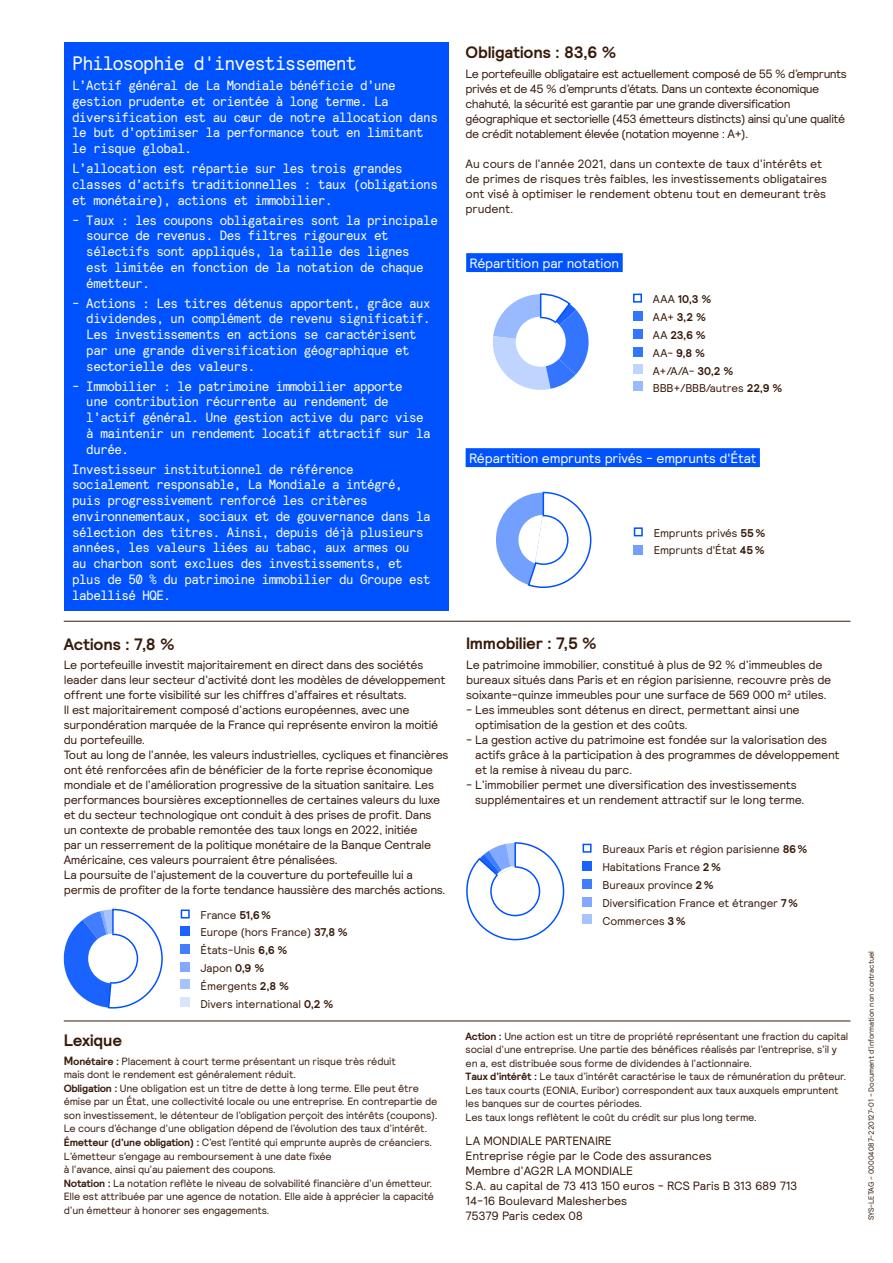
<style>
.page{position:relative;width:893px;height:1263px;background:#fff}
.page>*{position:absolute;margin:0;border:0;box-sizing:border-box;transform-origin:0 0}
.t1{font:19.5px "Relative Mono 11 Pitch";letter-spacing:-.03em;color:#fff}
.t2{font:700 16.5px "Relative";letter-spacing:-.01em;color:#381a0a}
.t3{font:13.5px/15.8px "Relative Mono 11 Pitch";letter-spacing:-.03em;color:#fff}
.t4{font:13.5px "Relative";letter-spacing:-.01em;color:#fff}
.t5{font:12px/15px "Relative";letter-spacing:-.02em;color:#381a0a}
.t6{font:12px/15px "Relative";letter-spacing:-.04em;color:#381a0a}
.t7{font:11.25px/18px "Relative";letter-spacing:-.01em;color:#381a0a}
.t8{font:700 11.25px/18px "Relative";color:#381a0a}
.t9{font:10.5px/13.5px "Relative";letter-spacing:-.02em;color:#381a0a}
.t10{font:7.5px "Relative";letter-spacing:-.01em;color:#381a0a}
.s1{font-weight:700}
.s2{font-weight:700;font-size:12px}
.s3{font-weight:400}
</style>
<div class="page">
<hr style="left:64px;top:621px;width:786px;height:1px;background:#381a0a">
<hr style="left:64px;top:1020px;width:786px;height:1px;background:#381a0a">
<div style="left:466px;top:448px;width:294px;height:19px;background:#0052ff"></div>
<div style="left:634px;top:527px;width:9px;height:9px;border:2px solid #0052ff"></div>
<div style="left:634px;top:545px;width:9px;height:9px;background:#73a0ff"></div>
<div style="left:583px;top:898px;width:9px;height:9px;background:#80a9ff"></div>
<div style="left:583px;top:914px;width:9px;height:9px;background:#a6c3ff"></div>
<div style="left:583px;top:844px;width:9px;height:9px;border:2px solid #0052ff"></div>
<div style="left:583px;top:862px;width:9px;height:9px;background:#1a63ff"></div>
<div style="left:583px;top:880px;width:9px;height:9px;background:#407dff"></div>
<div style="left:466px;top:253px;width:157px;height:19px;background:#0052ff"></div>
<div style="left:633px;top:294px;width:9px;height:9px;border:2px solid #0052ff"></div>
<div style="left:633px;top:329px;width:9px;height:9px;background:#3375ff"></div>
<div style="left:633px;top:348px;width:9px;height:9px;background:#3375ff"></div>
<div style="left:633px;top:382px;width:9px;height:9px;background:#99baff"></div>
<div style="left:633px;top:365px;width:9px;height:9px;background:#bfd4ff"></div>
<div style="left:633px;top:312px;width:9px;height:9px;background:#3375ff"></div>
<div style="left:64px;top:42px;width:385px;height:569px;background:#0052ff"></div>
<div style="left:181px;top:909px;width:9px;height:9px;border:2px solid #0052ff"></div>
<div style="left:181px;top:927px;width:9px;height:9px;background:#1a63ff"></div>
<div style="left:181px;top:945px;width:9px;height:9px;background:#407dff"></div>
<div style="left:181px;top:963px;width:9px;height:9px;background:#80a9ff"></div>
<div style="left:181px;top:980px;width:9px;height:9px;background:#a6c3ff"></div>
<div style="left:181px;top:998px;width:9px;height:9px;background:#d9e5ff"></div>
<svg style="left:466px;top:842px;width:99px;height:99px"></svg>
<svg style="left:493px;top:293px;width:96px;height:97px"></svg>
<svg style="left:496px;top:491px;width:96px;height:97px"></svg>
<svg style="left:63px;top:908px;width:100px;height:101px"></svg>
<h1 class="t1" style="left:72px;top:51px;width:286px">Philosophie d'investissement</h1>
<p class="t3" style="left:72px;top:77px;width:367px">L’Actif général de La Mondiale bénéficie d’une gestion prudente et orientée à long terme. La diversification est au cœur de notre allocation dans le but d’optimiser la performance tout en limitant le risque global.</p>
<p class="t3" style="left:72px;top:160px;width:367px">L’allocation est répartie sur les trois grandes classes d’actifs traditionnelles : taux (obligations et monétaire), actions et immobilier.</p>
<p class="t3" style="left:86px;top:212px;width:353px;text-indent:-14px">- Taux : les coupons obligataires sont la principale source de revenus. Des filtres rigoureux et sélectifs sont appliqués, la taille des lignes<br>est limitée en fonction de la notation de chaque émetteur.</p>
<p class="t3" style="left:86px;top:295px;width:346px;text-indent:-14px">- Actions : Les titres détenus apportent, grâce aux dividendes, un complément de revenu significatif.<br>Les investissements en actions se caractérisent par une grande diversification géographique et sectorielle des valeurs.</p>
<p class="t3" style="left:86px;top:378px;width:346px;text-indent:-14px">- Immobilier : le patrimoine immobilier apporte<br>une contribution récurrente au rendement de l’actif général. Une gestion active du parc vise à maintenir un rendement locatif attractif sur la durée.</p>
<p class="t3" style="left:72px;top:461px;width:360px">Investisseur institutionnel de référence socialement responsable, La Mondiale a intégré, puis progressivement renforcé les critères environnementaux, sociaux et de gouvernance dans la sélection des titres. Ainsi, depuis déjà plusieurs années, les valeurs liées au tabac, aux armes ou<br>au charbon sont exclues des investissements, et plus de 50 % du patrimoine immobilier du Groupe est labellisé HQE.</p>
<h2 class="t2" style="left:64px;top:633px;width:112px">Actions : 7,8 %</h2>
<p class="t5" style="left:64px;top:657px;width:386px">Le portefeuille investit majoritairement en direct dans des sociétés leader dans leur secteur d’activité dont les modèles de développement offrent une forte visibilité sur les chiffres d’affaires et résultats.<br>Il est majoritairement composé d’actions européennes, avec une surpondération marquée de la France qui représente environ la moitié du portefeuille.<br>Tout au long de l’année, les valeurs industrielles, cycliques et financières ont été renforcées afin de bénéficier de la forte reprise économique mondiale et de l’amélioration progressive de la situation sanitaire. Les performances boursières exceptionnelles de certaines valeurs du luxe et du secteur technologique ont conduit à des prises de profit. Dans<br>un contexte de probable remontée des taux longs en 2022, initiée<br>par un resserrement de la politique monétaire de la Banque Centrale Américaine, ces valeurs pourraient être pénalisées.<br>La poursuite de l’ajustement de la couverture du portefeuille lui a permis de profiter de la forte tendance haussière des marchés actions.</p>
<p class="t7" style="left:201px;top:906px;width:72px">France <span class="s1">51,6%</span></p>
<p class="t7" style="left:201px;top:923px;width:149px">Europe (hors France) <span class="s1">37,8 %<br></span>États-Unis <span class="s1">6,6 %<br></span>Japon <span class="s1">0,9 %<br></span>Émergents <span class="s1">2,8 %<br></span>Divers international <span class="s1">0,2 %</span></p>
<h2 class="t2" style="left:64px;top:1029px;width:60px">Lexique</h2>
<p class="t9" style="left:64px;top:1054px;width:376px"><span class="s2">M</span><span class="s1">onétaire :</span> Placement à court terme présentant un risque très réduit<br>mais dont le rendement est généralement réduit.<br><span class="s1">Obligation :</span> Une obligation est un titre de dette à long terme. Elle peut être émise par un État, une collectivité locale ou une entreprise. En contrepartie de son investissement, le détenteur de l’obligation perçoit des intérêts (coupons).<br>Le cours d’échange d’une obligation dépend de l’évolution des taux d’intérêt.<br><span class="s1">Émetteur (d’une obligation) :</span> C’est l’entité qui emprunte auprès de créanciers.<br>L’émetteur s’engage au remboursement à une date fixée<br>à l’avance, ainsi qu’au paiement des coupons.<br><span class="s1">Notation :</span> La notation reflète le niveau de solvabilité financière d’un émetteur.<br>Elle est attribuée par une agence de notation. Elle aide à apprécier la capacité d’un émetteur à honorer ses engagements.</p>
<h2 class="t2" style="left:466px;top:42px;width:152px">Obligations : 83,6 %</h2>
<p class="t6" style="left:466px;top:66px;width:383px">Le portefeuille obligataire est actuellement composé de 55 % d’emprunts privés et de 45 % d’emprunts d’états. Dans un contexte économique chahuté, la sécurité est garantie par une grande diversification géographique et sectorielle (453 émetteurs distincts) ainsi qu’une qualité de crédit notablement élevée (notation moyenne : A+).</p>
<p class="t5" style="left:466px;top:156px;width:363px">Au cours de l’année 2021, dans un contexte de taux d’intérêts et de primes de risques très faibles, les investissements obligataires ont visé à optimiser le rendement obtenu tout en demeurant très prudent.</p>
<p class="t4" style="left:470px;top:254px;width:151px">Répartition par notation</p>
<p class="t8" style="left:653px;top:290px;width:60px;line-height:17.4px"><span class="s3">AAA</span> 10,3 %<br><span class="s3">AA+</span> 3,2 %</p>
<p class="t8" style="left:653px;top:326px;width:54px"><span class="s3">AA</span> 23,6 %<br><span class="s3">AA-</span> 9,8 %</p>
<p class="t7" style="left:653px;top:379px;width:131px">BBB+/BBB/autres <span class="s1">22,9 %</span></p>
<p class="t7" style="left:653px;top:362px;width:82px">A+/A/A- <span class="s1">30,2 %</span></p>
<p class="t4" style="left:469px;top:449px;width:289px">Répartition emprunts privés - emprunts d'État</p>
<p class="t7" style="left:654px;top:523px;width:113px">Emprunts privés <span class="s1">55%<br></span>Emprunts d'État <span class="s1">45%</span></p>
<h2 class="t2" style="left:466px;top:633px;width:132px">Immobilier : 7,5 %</h2>
<p class="t5" style="left:466px;top:657px;width:367px">Le patrimoine immobilier, constitué à plus de 92 % d’immeubles de bureaux situés dans Paris et en région parisienne, recouvre près de soixante-quinze immeubles pour une surface de 569 000 m² utiles.</p>
<p class="t5" style="left:475px;top:702px;width:326px;text-indent:-9px">- Les immeubles sont détenus en direct, permettant ainsi une optimisation de la gestion et des coûts.</p>
<p class="t5" style="left:475px;top:732px;width:366px;text-indent:-9px">- La gestion active du patrimoine est fondée sur la valorisation des actifs grâce à la participation à des programmes de développement et la remise à niveau du parc.</p>
<p class="t5" style="left:475px;top:777px;width:331px;text-indent:-9px">- L’immobilier permet une diversification des investissements supplémentaires et un rendement attractif sur le long terme.</p>
<p class="t7" style="left:602px;top:840px;width:207px">Bureaux Paris et région parisienne <span class="s1">86%</span></p>
<p class="t7" style="left:602px;top:858px;width:120px">Habitations France <span class="s1">2%<br></span>Bureaux province <span class="s1">2%</span></p>
<p class="t7" style="left:602px;top:893px;width:197px">Diversification France et étranger <span class="s1">7%<br></span>Commerces <span class="s1">3%</span></p>
<p class="t9" style="left:466px;top:1029px;width:384px"><span class="s1">Action :</span> Une action est un titre de propriété représentant une fraction du capital social d’une entreprise. Une partie des bénéfices réalisés par l’entreprise, s’il y en a, est distribuée sous forme de dividendes à l’actionnaire.<br><span class="s1">Taux d’intérêt :</span> Le taux d’intérêt caractérise le taux de rémunération du prêteur.<br>Les taux courts (EONIA, Euribor) correspondent aux taux auxquels empruntent les banques sur de courtes périodes.<br>Les taux longs reflètent le coût du crédit sur plus long terme.</p>
<p class="t5" style="left:466px;top:1133px;width:333px">LA MONDIALE PARTENAIRE<br>Entreprise régie par le Code des assurances<br>Membre d’AG2R LA MONDIALE<br>S.A. au capital de 73 413 150 euros - RCS Paris B 313 689 713<br>14-16 Boulevard Malesherbes<br>75379 Paris cedex 08</p>
<p class="t10" style="left:866px;top:1220px;width:271px;rotate:-90deg">SYS-LETAG - 00004087-220127-01 - Document d’information non contractuel</p>
</div>
